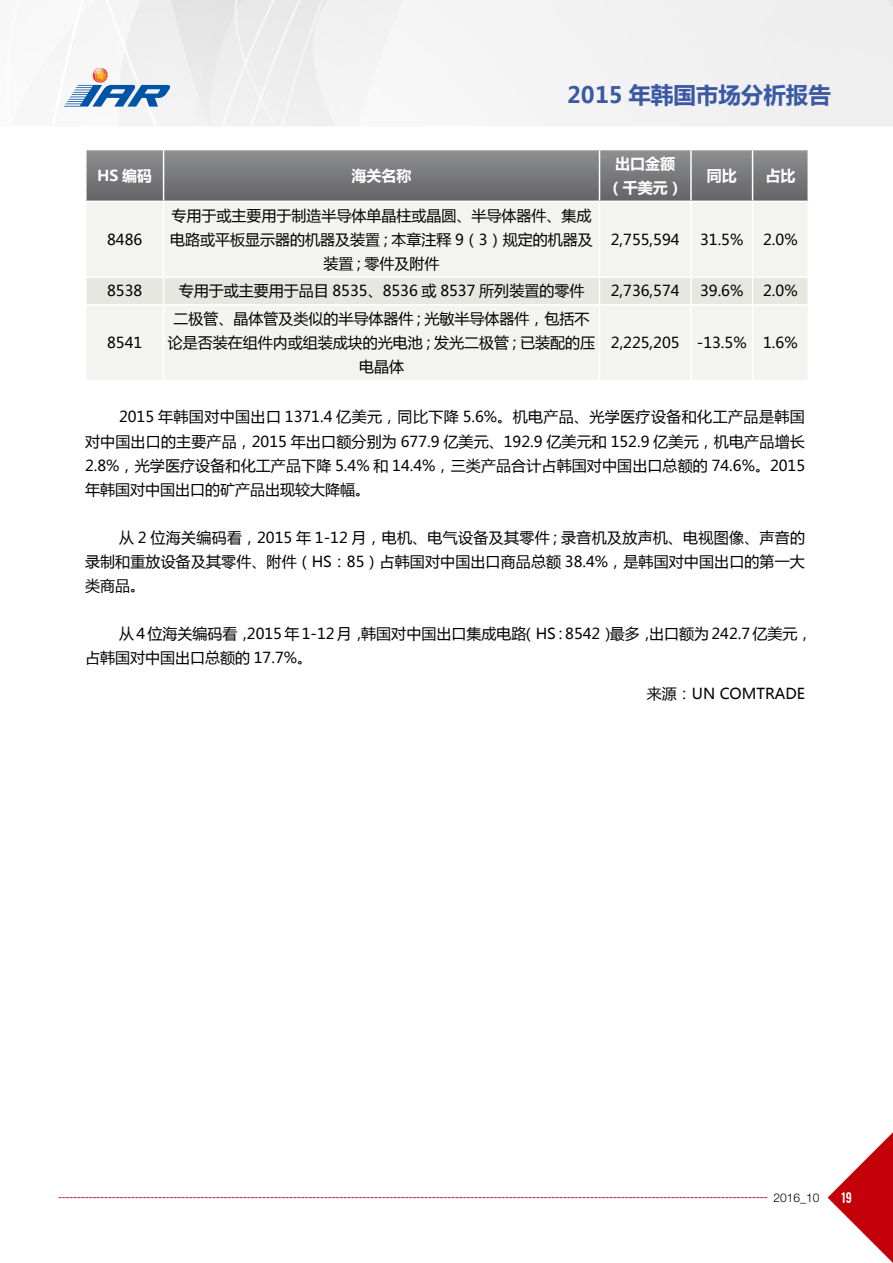
<style>
.page{position:relative;width:893px;height:1263px;background:#fff}
.page>*{position:absolute;margin:0;border:0;box-sizing:border-box;transform-origin:0 0}
.t1{font:700 22.5px "Microsoft Ya Hei";color:#3a59a3}
.t2{font:15px/24px "Microsoft Ya Hei";color:#040000;text-align:justify}
.t3{font:15px/24px "Microsoft Ya Hei";color:#000;text-align:center}
.t4{font:700 15px/24px "Microsoft Ya Hei";color:#fff;text-align:center}
.t5{font:300 12px "Helvetica Neue LT Pro";color:#000}
.t6{font:12px "Bebas";color:#fff}
</style>
<div class="page">
<svg style="left:64px;top:68px;width:106px;height:39px"></svg>
<svg style="left:87px;top:150px;width:720px;height:51px;background:#7b7b7e"></svg>
<div style="left:87px;top:202px;width:720px;height:178px;background:#f3f4f1"></div>
<hr style="left:163px;top:150px;width:1px;height:51px;background:#fff">
<hr style="left:599px;top:150px;width:1px;height:51px;background:#fff">
<hr style="left:690px;top:150px;width:2px;height:51px;background:#fff">
<hr style="left:752px;top:150px;width:1px;height:51px;background:#fff">
<hr style="left:163px;top:202px;width:1px;height:74px;background:#fff">
<hr style="left:690px;top:202px;width:2px;height:74px;background:#fff">
<hr style="left:85px;top:304px;width:79px;height:2px;background:#fff">
<hr style="left:164px;top:304px;width:435px;height:2px;background:#fff">
<hr style="left:163px;top:306px;width:1px;height:74px;background:#fff">
<hr style="left:599px;top:304px;width:92px;height:2px;background:#fff">
<hr style="left:691px;top:304px;width:62px;height:2px;background:#fff">
<hr style="left:690px;top:306px;width:2px;height:74px;background:#fff">
<hr style="left:753px;top:304px;width:56px;height:2px;background:#fff">
<hr style="left:599px;top:202px;width:1px;height:74px;background:#fff">
<hr style="left:752px;top:202px;width:1px;height:74px;background:#fff">
<hr style="left:87px;top:276px;width:77px;height:2px;background:#fff">
<hr style="left:164px;top:276px;width:435px;height:2px;background:#fff">
<hr style="left:599px;top:276px;width:92px;height:2px;background:#fff">
<hr style="left:691px;top:276px;width:62px;height:2px;background:#fff">
<hr style="left:753px;top:276px;width:54px;height:2px;background:#fff">
<div style="left:87px;top:278px;width:720px;height:26px;background:#e6e7e1"></div>
<hr style="left:599px;top:306px;width:1px;height:74px;background:#fff">
<hr style="left:752px;top:306px;width:1px;height:74px;background:#fff">
<svg style="left:828px;top:1132px;width:65px;height:131px"></svg>
<svg style="left:58px;top:1197px;width:709px;height:1px"></svg>
<p class="t4" style="left:97px;top:163px;width:57px">HS 编码</p>
<p class="t4" style="left:352px;top:163px;width:61px">海关名称</p>
<h1 class="t1" style="left:567px;top:79px;width:265px">2015 年韩国市场分析报告</h1>
<p class="t4" style="left:608px;top:151px;width:76px">出口金额（千美元）</p>
<p class="t4" style="left:707px;top:163px;width:31px">同比</p>
<p class="t4" style="left:765px;top:163px;width:32px">占比</p>
<p class="t3" style="left:107px;top:227px;width:37px">8486</p>
<p class="t3" style="left:170px;top:203px;width:424px">专用于或主要用于制造半导体单晶柱或晶圆、半导体器件、集成电路或平板显示器的机器及装置 ; 本章注释 9（3）规定的机器及装置 ; 零件及附件</p>
<p class="t3" style="left:611px;top:227px;width:70px">2,755,594</p>
<p class="t3" style="left:700px;top:227px;width:45px">31.5%</p>
<p class="t3" style="left:763px;top:227px;width:36px">2.0%</p>
<p class="t3" style="left:107px;top:278px;width:37px">8538</p>
<p class="t3" style="left:179px;top:278px;width:407px">专用于或主要用于品目 8535、8536 或 8537 所列装置的零件</p>
<p class="t3" style="left:611px;top:278px;width:70px">2,736,574</p>
<p class="t3" style="left:700px;top:278px;width:45px">39.6%</p>
<p class="t3" style="left:763px;top:278px;width:36px">2.0%</p>
<p class="t3" style="left:107px;top:330px;width:37px">8541</p>
<p class="t3" style="left:168px;top:306px;width:429px">二极管、晶体管及类似的半导体器件 ; 光敏半导体器件，包括不论是否装在组件内或组装成块的光电池 ; 发光二极管 ; 已装配的压电晶体</p>
<p class="t3" style="left:611px;top:330px;width:188px">2,225,205 -13.5% 1.6%</p>
<p class="t2" style="left:85px;top:405px;width:722px;text-indent:34px">2015 年韩国对中国出口 1371.4 亿美元，同比下降 5.6%。机电产品、光学医疗设备和化工产品是韩国对中国出口的主要产品，2015 年出口额分别为 677.9 亿美元、192.9 亿美元和 152.9 亿美元，机电产品增长2.8%，光学医疗设备和化工产品下降 5.4% 和 14.4%，三类产品合计占韩国对中国出口总额的 74.6%。2015年韩国对中国出口的矿产品出现较大降幅。</p>
<p class="t2" style="left:85px;top:525px;width:722px;text-indent:34px">从 2 位海关编码看，2015 年 1-12 月，电机、电气设备及其零件 ; 录音机及放声机、电视图像、声音的录制和重放设备及其零件、附件（HS：85）占韩国对中国出口商品总额 38.4%，是韩国对中国出口的第一大类商品。</p>
<p class="t2" style="left:85px;top:621px;width:729px;text-indent:34px">从 4 位海关编码看，2015 年 1-12 月，韩国对中国出口集成电路（HS：8542）最多，出口额为 242.7 亿美元，占韩国对中国出口总额的 17.7%。</p>
<p class="t2" style="left:647px;top:681px;width:160px">来源：UN COMTRADE</p>
<p class="t5" style="left:773px;top:1190px;width:48px">2016_10</p>
<p class="t6" style="left:841px;top:1189px;width:12px">19</p>
</div>
